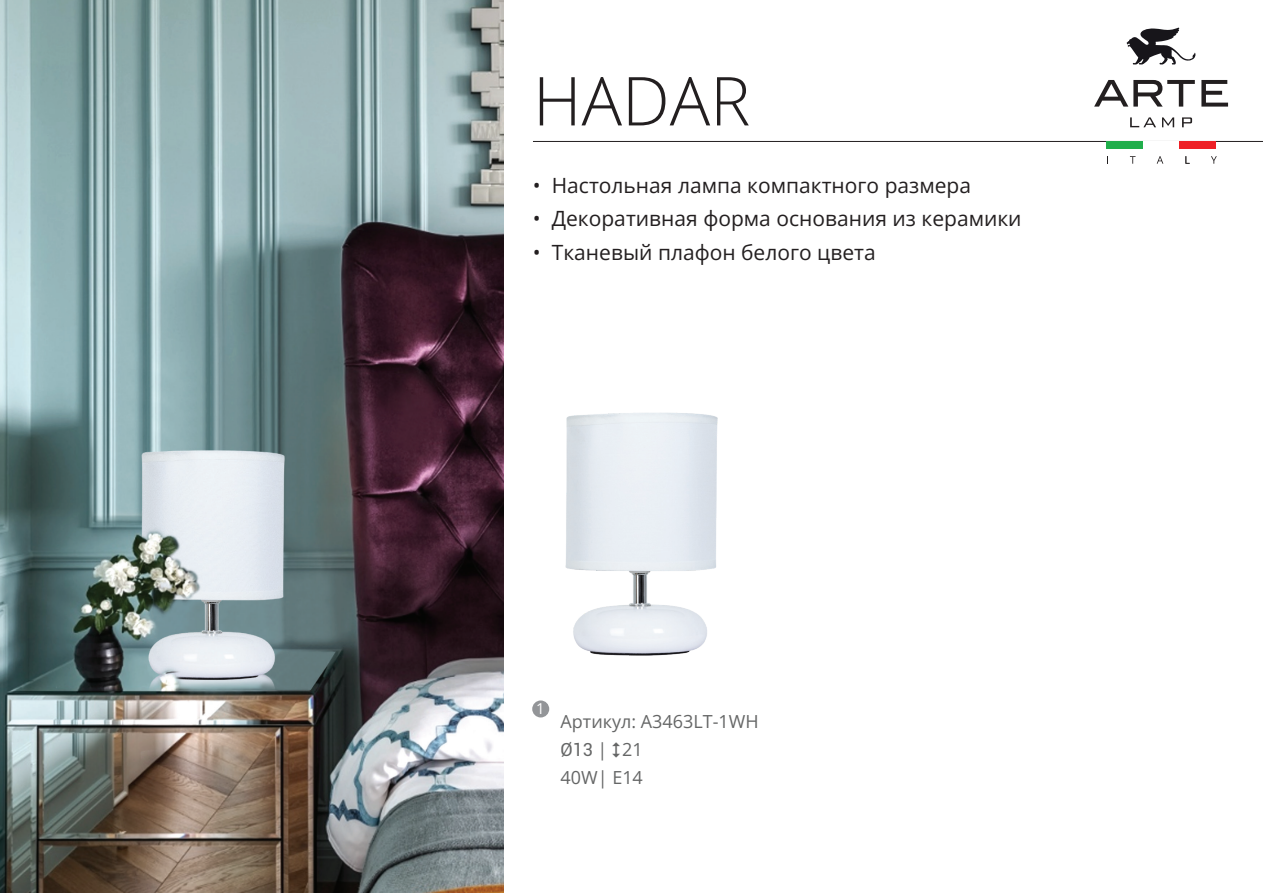
<style>
.page{position:relative;width:1263px;height:893px;background:#fff}
.page>*{position:absolute;margin:0;border:0;box-sizing:border-box;transform-origin:0 0}
.t1{font:300 67.5px "Open Sans";color:#231f20}
.t2{font:21px "Open Sans";color:#231f20}
.t3{font:18px/27.9px "Open Sans";color:#656666}
.t4{font:15px "Open Sans";color:#fff}
</style>
<div class="page">
<hr style="left:533px;top:141px;width:730px;height:1px;background:#231f20">
<div style="left:1106px;top:141px;width:37px;height:7px;background:#20ae4b"></div>
<div style="left:1143px;top:141px;width:36px;height:7px;background:#fff"></div>
<div style="left:1179px;top:141px;width:37px;height:7px;background:#ee2026"></div>
<svg style="left:1130px;top:156px;width:5px;height:8px"></svg>
<svg style="left:1157px;top:156px;width:6px;height:8px"></svg>
<svg style="left:1185px;top:156px;width:4px;height:8px"></svg>
<svg style="left:1211px;top:156px;width:6px;height:8px"></svg>
<svg style="left:1094px;top:80px;width:101px;height:27px"></svg>
<svg style="left:1201px;top:80px;width:27px;height:27px"></svg>
<svg style="left:1127px;top:27px;width:69px;height:37px"></svg>
<svg style="left:1130px;top:117px;width:26px;height:10px"></svg>
<svg style="left:1162px;top:117px;width:12px;height:10px"></svg>
<svg style="left:1182px;top:117px;width:10px;height:10px"></svg>
<img style="left:565px;top:413px;width:153px;height:243px">
<div style="left:532px;top:700px;width:17px;height:17px;background:#939598;border-radius:50%"></div>
<img style="left:0;top:0;width:504px;height:893px">
<h1 class="t1" style="left:533px;top:55px;width:219px">HADAR</h1>
<p class="t2" style="left:533px;top:171px;width:440px">• Настольная лампа компактного размера</p>
<p class="t2" style="left:533px;top:204px;width:490px">• Декоративная форма основания из керамики</p>
<p class="t2" style="left:533px;top:238px;width:344px">• Тканевый плафон белого цвета</p>
<p class="t4" style="left:536px;top:699px;width:10px">1</p>
<p class="t3" style="left:561px;top:707px;width:200px">Артикул: A3463LT-1WH</p>
<p class="t3" style="left:561px;top:735px;width:84px">➢✓ | 21<br>40W| E14</p>
</div>
